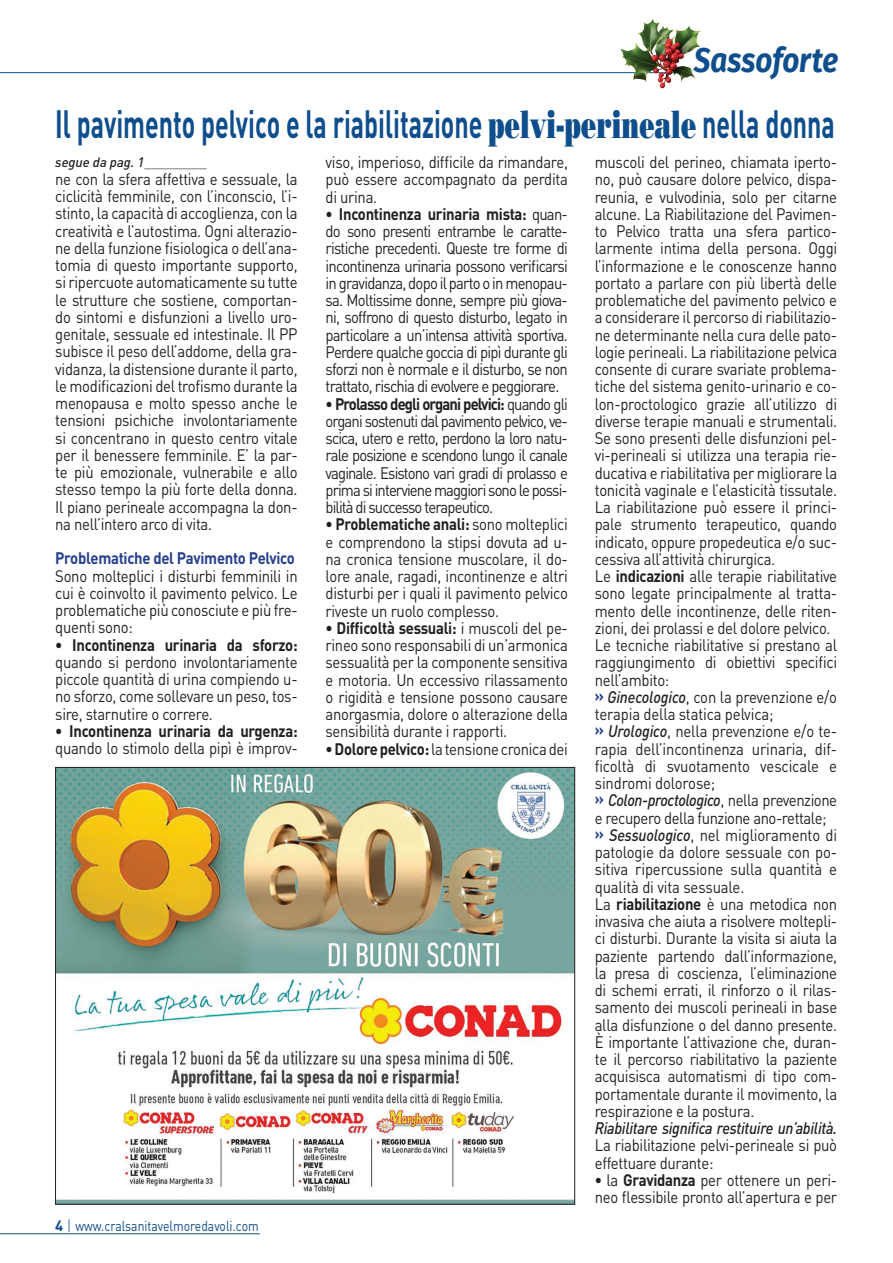
<style>
.page{position:relative;width:893px;height:1263px;background:#fff}
.page>*{position:absolute;margin:0;border:0;box-sizing:border-box;transform-origin:0 0}
.t1{font:700 39px "DIN Pro";color:#0f4e8c;scale:.64 1}
.t2{font:italic 700 34.35px "Fira Sans";color:#0f4e8c;scale:.86 1}
.t3{font:16.5px/17.2px "DIN Pro";letter-spacing:-.02em;color:#231f20;text-align:justify;scale:.9 1}
.t4{font:700 16.5px "DIN Pro";letter-spacing:-.02em;color:#231f20;scale:.9 1}
.t5{font:italic 500 16.5px "DIN Pro";letter-spacing:-.02em;color:#231f20;scale:.9 1}
.t6{font:700 16.5px "DIN Pro";letter-spacing:-.02em;color:#253f8e;scale:.9 1}
.t7{font:14.25px "DIN Pro";color:#0f4e8c;scale:.85 1}
.t8{font:italic 500 13.5px "DIN Pro";color:#231f20}
.s1{font-family:"Bodoni Poster";font-weight:400}
.s2{font-weight:300;font-style:normal}
.s3{font-weight:700}
.s4{font-weight:700;color:#253f8e}
.s5{font-weight:500;font-style:italic}
.s6{font-family:"DIN";font-weight:700;font-size:14.85px}
.s7{font-weight:300;font-size:14.85px}
</style>
<div class="page">
<hr style="left:0;top:72px;width:691px;height:1px;background:#0f4e8c">
<hr style="left:0;top:1233px;width:260px;height:1px;background:#0f4e8c">
<img style="left:619px;top:18px;width:82px;height:71px">
<img style="left:57px;top:769px;width:516px;height:433px">
<h2 class="t2" style="left:694px;top:31px;width:169px">Sassoforte</h2>
<h1 class="t1" style="left:55px;top:92px;width:1220px">Il pavimento pelvico e la riabilitazione <span class="s1">pelvi-perineale</span> nella donna</h1>
<p class="t8" style="left:55px;top:151px;width:153px">segue da pag. 1<span class="s2">_________</span></p>
<p class="t3" style="left:326px;top:152px;width:271px">viso, imperioso, difficile da rimandare, può essere accompagnato da perdita di urina.</p>
<p class="t3" style="left:326px;top:204px;width:271px"><span class="s3">• Incontinenza urinaria mista:</span> quan&shy;do sono presenti entrambe le caratte&shy;ristiche precedenti. Queste tre forme di incontinenza urinaria possono verificarsi in gravidanza, dopo il parto o in menopau&shy;sa. Moltissime donne, sempre più giova&shy;ni, soffrono di questo disturbo, legato in particolare a un’intensa attività sportiva.<br>Perdere qualche goccia di pipì durante gli sforzi non è normale e il disturbo, se non trattato, rischia di evolvere e peggiorare.</p>
<p class="t3" style="left:326px;top:393px;width:271px"><span class="s3">• Prolasso degli organi pelvici:</span> quando gli organi sostenuti dal pavimento pelvico, ve&shy;scica, utero e retto, perdono la loro natu&shy;rale posizione e scendono lungo il canale vaginale. Esistono vari gradi di prolasso e prima si interviene maggiori sono le possi&shy;bilità di successo terapeutico.</p>
<p class="t3" style="left:326px;top:514px;width:271px"><span class="s3">• Problematiche anali:</span> sono molteplici e comprendono la stipsi dovuta ad u&shy;na cronica tensione muscolare, il do&shy;lore anale, ragadi, incontinenze e altri disturbi per i quali il pavimento pelvico riveste un ruolo complesso.</p>
<p class="t3" style="left:326px;top:618px;width:271px"><span class="s3">• Difficoltà sessuali:</span> i muscoli del pe&shy;rineo sono responsabili di un’armonica sessualità per la componente sensitiva e motoria. Un eccessivo rilassamento o rigidità e tensione possono causare anorgasmia, dolore o alterazione della sensibilità durante i rapporti.</p>
<p class="t3" style="left:326px;top:738px;width:271px"><span class="s3">• Dolore pelvico:</span> la tensione cronica dei</p>
<p class="t3" style="left:595px;top:152px;width:271px;text-align:left">muscoli del perineo, chiamata iperto&shy;no, può causare dolore pelvico, dispa&shy;reunia, e vulvodinia, solo per citarne alcune. La Riabilitazione del Pavimen&shy;to Pelvico tratta una sfera partico&shy;larmente intima della persona. Oggi l’informazione e le conoscenze hanno portato a parlare con più libertà delle problematiche del pavimento pelvico e a considerare il percorso di riabilitazio&shy;ne determinante nella cura delle pato&shy;logie perineali. La riabilitazione pelvica consente di curare svariate problema&shy;tiche del sistema genito-urinario e co&shy;lon-proctologico grazie all’utilizzo di diverse terapie manuali e strumentali.<br>Se sono presenti delle disfunzioni pel&shy;vi-perineali si utilizza una terapia rie&shy;ducativa e riabilitativa per migliorare la tonicità vaginale e l’elasticità tissutale.<br>La riabilitazione può essere il princi&shy;pale strumento terapeutico, quando indicato, oppure propedeutica e/o suc&shy;cessiva all’attività chirurgica.<br>Le <span class="s3">indicazioni</span> alle terapie riabilitative sono legate principalmente al tratta&shy;mento delle incontinenze, delle riten&shy;zioni, dei prolassi e del dolore pelvico.<br>Le tecniche riabilitative si prestano al raggiungimento di obiettivi specifici nell’ambito:<br><span class="s4">»</span> <span class="s5">Ginecologico</span>, con la prevenzione e/o terapia della statica pelvica;<br><span class="s4">»</span> <span class="s5">Urologico</span>, nella prevenzione e/o te&shy;rapia dell’incontinenza urinaria, dif&shy;ficoltà di svuotamento vescicale e sindromi dolorose;<br><span class="s4">»</span> <span class="s5">Colon-proctologico</span>, nella prevenzione e recupero della funzione ano-rettale; <span class="s4">»</span> <span class="s5">Sessuologico</span>, nel miglioramento di patologie da dolore sessuale con po&shy;sitiva ripercussione sulla quantità e qualità di vita sessuale.<br>La <span class="s3">riabilitazione</span> è una metodica non invasiva che aiuta a risolvere moltepli&shy;ci disturbi. Durante la visita si aiuta la paziente partendo dall’informazione, la presa di coscienza, l’eliminazione di schemi errati, il rinforzo o il rilas&shy;samento dei muscoli perineali in base alla disfunzione o del danno presente.<br>È importante l’attivazione che, duran&shy;te il percorso riabilitativo la paziente acquisisca automatismi di tipo com&shy;portamentale durante il movimento, la respirazione e la postura.</p>
<p class="t5" style="left:595px;top:1115px;width:271px">Riabilitare significa restituire un’abilità.</p>
<p class="t3" style="left:595px;top:1135px;width:271px">La riabilitazione pelvi-perineale si può effettuare durante:</p>
<p class="t3" style="left:595px;top:1170px;width:271px"><span class="s3">•</span> la <span class="s3">Gravidanza</span> per ottenere un peri&shy;neo flessibile pronto all’apertura e per</p>
<p class="t3" style="left:55px;top:169px;width:271px">ne con la sfera affettiva e sessuale, la ciclicità femminile, con l’inconscio, l’i&shy;stinto, la capacità di accoglienza, con la creatività e l’autostima. Ogni alterazio&shy;ne della funzione fisiologica o dell’ana&shy;tomia di questo importante supporto, si ripercuote automaticamente su tutte le strutture che sostiene, comportan&shy;do sintomi e disfunzioni a livello uro&shy;genitale, sessuale ed intestinale. Il PP subisce il peso dell’addome, della gra&shy;vidanza, la distensione durante il parto, le modificazioni del trofismo durante la menopausa e molto spesso anche le tensioni psichiche involontariamente si concentrano in questo centro vitale per il benessere femminile. E’ la par&shy;te più emozionale, vulnerabile e allo stesso tempo la più forte della donna.<br>Il piano perineale accompagna la don&shy;na nell’intero arco di vita.</p>
<p class="t6" style="left:55px;top:545px;width:268px">Problematiche del Pavimento Pelvico</p>
<p class="t3" style="left:55px;top:565px;width:271px">Sono molteplici i disturbi femminili in cui è coinvolto il pavimento pelvico. Le problematiche più conosciute e più fre&shy;quenti sono:</p>
<p class="t4" style="left:55px;top:631px;width:271px">• Incontinenza urinaria da sforzo:</p>
<p class="t3" style="left:55px;top:652px;width:271px">quando si perdono involontariamente piccole quantità di urina compiendo u&shy;no sforzo, come sollevare un peso, tos&shy;sire, starnutire o correre.</p>
<p class="t4" style="left:55px;top:717px;width:271px">• Incontinenza urinaria da urgenza:</p>
<p class="t3" style="left:55px;top:738px;width:271px">quando lo stimolo della pipì è improv-</p>
<p class="t7" style="left:55px;top:1215px;width:241px"><span class="s6">4</span> <span class="s7">|</span> www.cralsanitavelmoredavoli.com</p>
</div>
